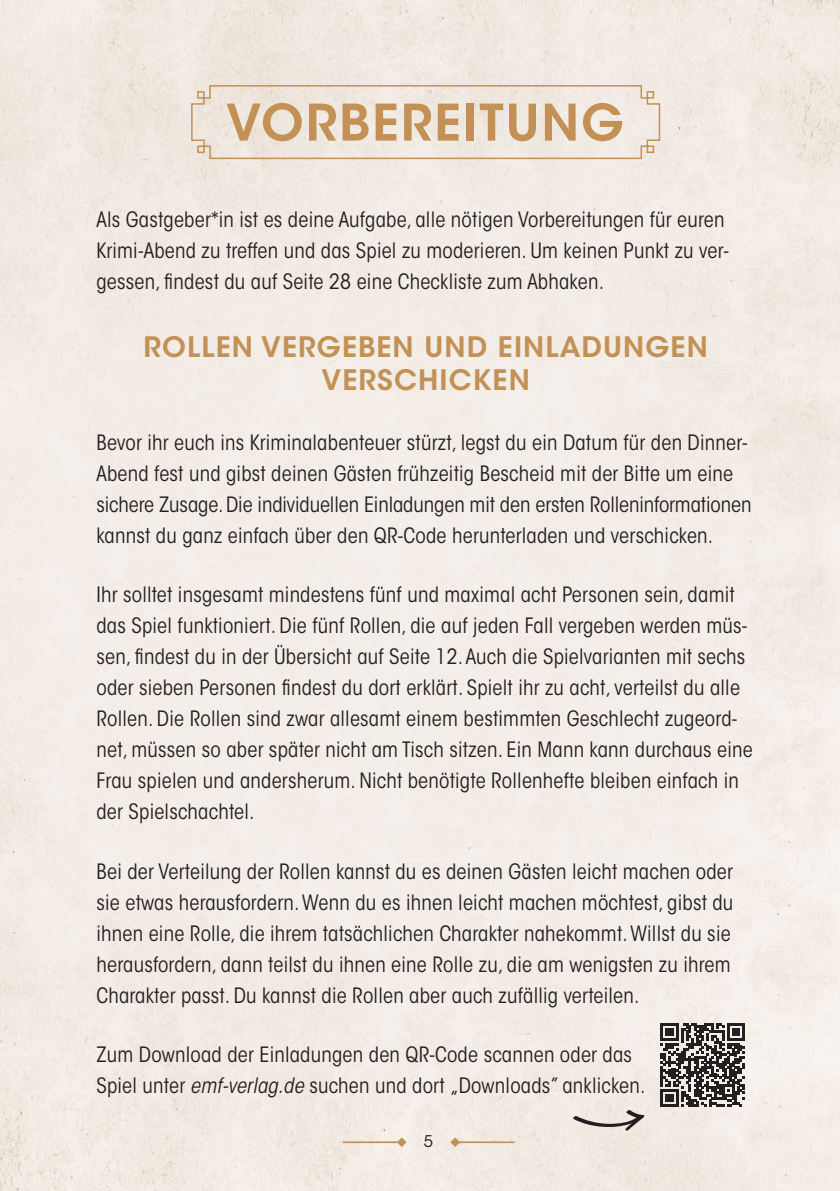
<style>
.page{position:relative;width:840px;height:1191px;background:#fff}
.page>*{position:absolute;margin:0;border:0;box-sizing:border-box;transform-origin:0 0}
.t1{font:600 50px "ITC Avant Garde Std";letter-spacing:.04em;color:#c39155}
.t2{font:600 28px/33.6px "ITC Avant Garde Std";letter-spacing:.04em;color:#c39155;text-align:center}
.t3{font:condensed 21px/31px "ITC Avant Garde Std";letter-spacing:.01em;color:#231f20}
.t4{font:16px "ITC Avant Garde Std";color:#231f20}
.s1{font-style:italic}
</style>
<div class="page">
<div style="left:0;top:0;width:839px;height:1191px;background:#f3ede6"></div>
<svg style="left:397px;top:1137px;width:9px;height:10px"></svg>
<hr style="left:342px;top:1141px;width:59px;height:2px;background:#c39155">
<svg style="left:450px;top:1137px;width:10px;height:10px"></svg>
<hr style="left:455px;top:1141px;width:59px;height:2px;background:#c39155">
<svg style="left:572px;top:1109px;width:72px;height:21px;background:#c3bdb7"></svg>
<svg style="left:190px;top:84px;width:470px;height:76px;background:#ede4d9"></svg>
<svg style="left:660px;top:1023px;width:84px;height:84px;background:#716c6a"></svg>
<h1 class="t1" style="left:226px;top:91px;width:399px">VORBEREITUNG</h1>
<p class="t3" style="left:96px;top:204px;width:633px">Als Gastgeber*in ist es deine Aufgabe, alle nötigen Vorbereitungen für euren<br>Krimi-Abend zu treffen und das Spiel zu moderieren. Um keinen Punkt zu ver&shy;gessen, findest du auf Seite 28 eine Checkliste zum Abhaken.</p>
<h2 class="t2" style="left:143px;top:330px;width:565px">ROLLEN VERGEBEN UND EINLADUNGEN<br>VERSCHICKEN</h2>
<p class="t3" style="left:96px;top:427px;width:656px">Bevor ihr euch ins Kriminalabenteuer stürzt, legst du ein Datum für den Dinner-Abend fest und gibst deinen Gästen frühzeitig Bescheid mit der Bitte um eine sichere Zusage. Die individuellen Einladungen mit den ersten Rolleninformationen kannst du ganz einfach über den QR-Code herunterladen und verschicken.</p>
<p class="t3" style="left:96px;top:579px;width:657px">Ihr solltet insgesamt mindestens fünf und maximal acht Personen sein, damit das Spiel funktioniert. Die fünf Rollen, die auf jeden Fall vergeben werden müs&shy;sen, findest du in der Übersicht auf Seite 12. Auch die Spielvarianten mit sechs oder sieben Personen findest du dort erklärt. Spielt ihr zu acht, verteilst du alle Rollen. Die Rollen sind zwar allesamt einem bestimmten Geschlecht zugeord&shy;net, müssen so aber später nicht am Tisch sitzen. Ein Mann kann durchaus eine Frau spielen und andersherum. Nicht benötigte Rollenhefte bleiben einfach in der Spielschachtel.</p>
<p class="t3" style="left:96px;top:855px;width:638px">Bei der Verteilung der Rollen kannst du es deinen Gästen leicht machen oder sie etwas herausfordern. Wenn du es ihnen leicht machen möchtest, gibst du ihnen eine Rolle, die ihrem tatsächlichen Charakter nahekommt. Willst du sie herausfordern, dann teilst du ihnen eine Rolle zu, die am wenigsten zu ihrem Charakter passt. Du kannst die Rollen aber auch zufällig verteilen.</p>
<p class="t3" style="left:96px;top:1039px;width:550px">Zum Download der Einladungen den QR-Code scannen oder das<br>Spiel unter <span class="s1">emf-verlag.de</span> suchen und dort „Downloads” anklicken.</p>
<p class="t4" style="left:423px;top:1131px;width:11px">5</p>
</div>
